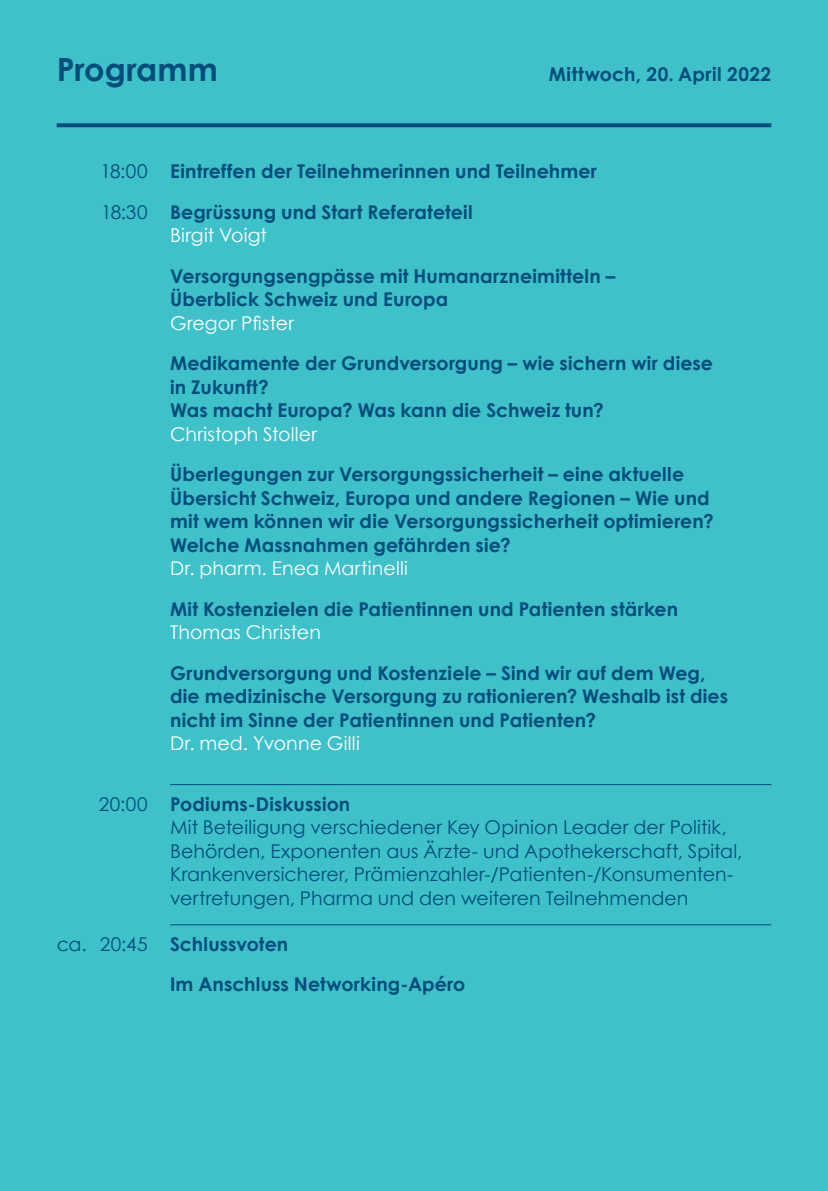
<style>
.page{position:relative;width:828px;height:1191px;background:#3fc1c9}
.page>*{position:absolute;margin:0;border:0;box-sizing:border-box;transform-origin:0 0}
.t1{font:700 32px "Century Gothic";color:#004d7b}
.t2{font:700 19px/23.6px "Century Gothic";letter-spacing:.005em;color:#004d7b}
.t3{font:19px/23.6px "Century Gothic";letter-spacing:.005em;color:#004d7b}
.t4{font:19px "Century Gothic";letter-spacing:.01em;color:#fff}
.t5{font:700 19px "Century Gothic";letter-spacing:.025em;color:#004d7b}
.s1{font-weight:400}
.s2{font-weight:700}
</style>
<div class="page">
<svg style="left:57px;top:123px;width:714px;height:4px;background:#045480"></svg>
<hr style="left:170px;top:784px;width:601px;height:1px;background:#004d7b">
<hr style="left:170px;top:924px;width:601px;height:1px;background:#004d7b">
<h1 class="t1" style="left:57px;top:45px;width:163px">Programm</h1>
<p class="t5" style="left:549px;top:59px;width:224px">Mittwoch, 20. April 2022</p>
<p class="t2" style="left:100px;top:150px;width:498px;line-height:40.6px"><span class="s1">18:00</span> Eintreffen der Teilnehmerinnen und Teilnehmer<br><span class="s1">18:30</span> Begrüssung und Start Referateteil</p>
<p class="t4" style="left:170px;top:222px;width:98px">Birgit Voigt</p>
<p class="t2" style="left:170px;top:263px;width:446px">Versorgungsengpässe mit Humanarzneimitteln –<br>Überblick Schweiz und Europa</p>
<p class="t4" style="left:170px;top:309px;width:125px">Gregor Pfister</p>
<p class="t2" style="left:170px;top:350px;width:544px">Medikamente der Grundversorgung – wie sichern wir diese in Zukunft?<br>Was macht Europa? Was kann die Schweiz tun?</p>
<p class="t4" style="left:170px;top:420px;width:148px">Christoph Stoller</p>
<p class="t2" style="left:170px;top:461px;width:545px">Überlegungen zur Versorgungssicherheit – eine aktuelle Übersicht Schweiz, Europa und andere Regionen – Wie und mit wem können wir die Versorgungssicherheit optimieren?<br>Welche Massnahmen gefährden sie?</p>
<p class="t4" style="left:170px;top:555px;width:239px">Dr. pharm. Enea Martinelli</p>
<p class="t2" style="left:170px;top:596px;width:509px">Mit Kostenzielen die Patientinnen und Patienten stärken</p>
<p class="t4" style="left:170px;top:619px;width:152px">Thomas Christen</p>
<p class="t2" style="left:170px;top:660px;width:559px">Grundversorgung und Kostenziele – Sind wir auf dem Weg, die medizinische Versorgung zu rationieren? Weshalb ist dies nicht im Sinne der Patientinnen und Patienten?</p>
<p class="t4" style="left:170px;top:730px;width:191px">Dr. med. Yvonne Gilli</p>
<p class="t3" style="left:170px;top:791px;width:574px;text-indent:-71px">20:00 <span class="s2">Podiums-Diskussion<br></span>Mit Beteiligung verschiedener Key Opinion Leader der Politik, Behörden, Exponenten aus Ärzte- und Apothekerschaft, Spital, Krankenversicherer, Prämienzahler-/Patienten-/Konsumenten&shy;vertretungen, Pharma und den weiteren Teilnehmenden</p>
<p class="t2" style="left:170px;top:922px;width:296px;line-height:40.6px;text-indent:-113px"><span class="s1">ca. 20:45</span> Schlussvoten<br>Im Anschluss Networking-Apéro</p>
</div>
